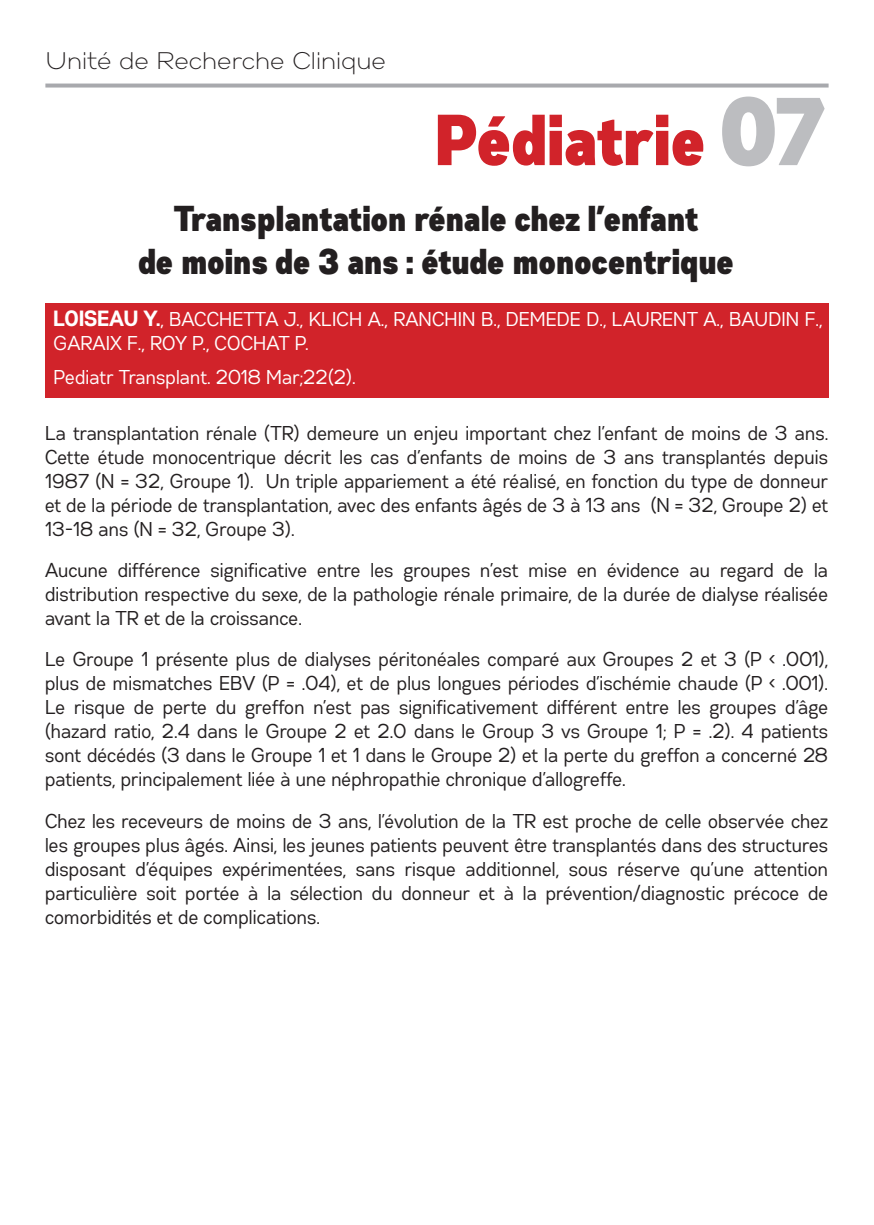
<style>
.page{position:relative;width:874px;height:1225px;background:#fff}
.page>*{position:absolute;margin:0;border:0;box-sizing:border-box;transform-origin:0 0}
.t1{font:72px "Gabriel Sans Cond Black";letter-spacing:-.005em;color:#d1232a}
.t2{font:36px/43.2px "Gabriel Sans Cond Black";letter-spacing:-.01em;color:#231f20;text-align:center}
.t3{font:24px "Gabriel Sans Light";color:#231f20}
.t4{font:20px/24px "Gabriel Sans Cond Normal";color:#231f20;text-align:justify}
.t5{font:20px/24px "Gabriel Sans Cond Normal";color:#fff}
.s1{font-size:96px;color:#bcbdc0}
.s2{font-family:"Gabriel Sans Cond Bold";font-size:22px}
</style>
<div class="page">
<svg style="left:45px;top:84px;width:783px;height:4px;background:#b1b2b6"></svg>
<div style="left:45px;top:303px;width:783px;height:95px;background:#d1232a"></div>
<p class="t3" style="left:45px;top:47px;width:342px">Unité de Recherche Clinique</p>
<p class="t1" style="left:435px;top:99px;width:394px">Pédiatrie <span class="s1">07</span></p>
<p class="t2" style="left:139px;top:197px;width:597px">Transplantation rénale chez l’enfant<br>de moins de 3 ans : étude monocentrique</p>
<p class="t5" style="left:54px;top:307px;width:770px"><span class="s2">LOISEAU Y.</span>, BACCHETTA J., KLICH A., RANCHIN B., DEMEDE D., LAURENT A., BAUDIN F.,<br>GARAIX F., ROY P., COCHAT P.</p>
<p class="t5" style="left:54px;top:365px;width:303px">Pediatr Transplant. 2018 Mar;22(2).</p>
<p class="t4" style="left:45px;top:421px;width:784px">La transplantation rénale (TR) demeure un enjeu important chez l’enfant de moins de 3 ans.<br>Cette étude monocentrique décrit les cas d’enfants de moins de 3 ans transplantés depuis 1987 (N = 32, Groupe 1). Un triple appariement a été réalisé, en fonction du type de donneur et de la période de transplantation, avec des enfants âgés de 3 à 13 ans (N = 32, Groupe 2) et 13-18 ans (N = 32, Groupe 3).</p>
<p class="t4" style="left:45px;top:558px;width:784px">Aucune différence significative entre les groupes n’est mise en évidence au regard de la distribution respective du sexe, de la pathologie rénale primaire, de la durée de dialyse réalisée avant la TR et de la croissance.</p>
<p class="t4" style="left:45px;top:647px;width:784px">Le Groupe 1 présente plus de dialyses péritonéales comparé aux Groupes 2 et 3 (P &lt; .001), plus de mismatches EBV (P = .04), et de plus longues périodes d’ischémie chaude (P &lt; .001).<br>Le risque de perte du greffon n’est pas significativement différent entre les groupes d’âge (hazard ratio, 2.4 dans le Groupe 2 et 2.0 dans le Group 3 vs Groupe 1; P = .2). 4 patients sont décédés (3 dans le Groupe 1 et 1 dans le Groupe 2) et la perte du greffon a concerné 28 patients, principalement liée à une néphropathie chronique d’allogreffe.</p>
<p class="t4" style="left:45px;top:808px;width:784px">Chez les receveurs de moins de 3 ans, l’évolution de la TR est proche de celle observée chez les groupes plus âgés. Ainsi, les jeunes patients peuvent être transplantés dans des structures disposant d’équipes expérimentées, sans risque additionnel, sous réserve qu’une attention particulière soit portée à la sélection du donneur et à la prévention/diagnostic précoce de comorbidités et de complications.</p>
</div>
